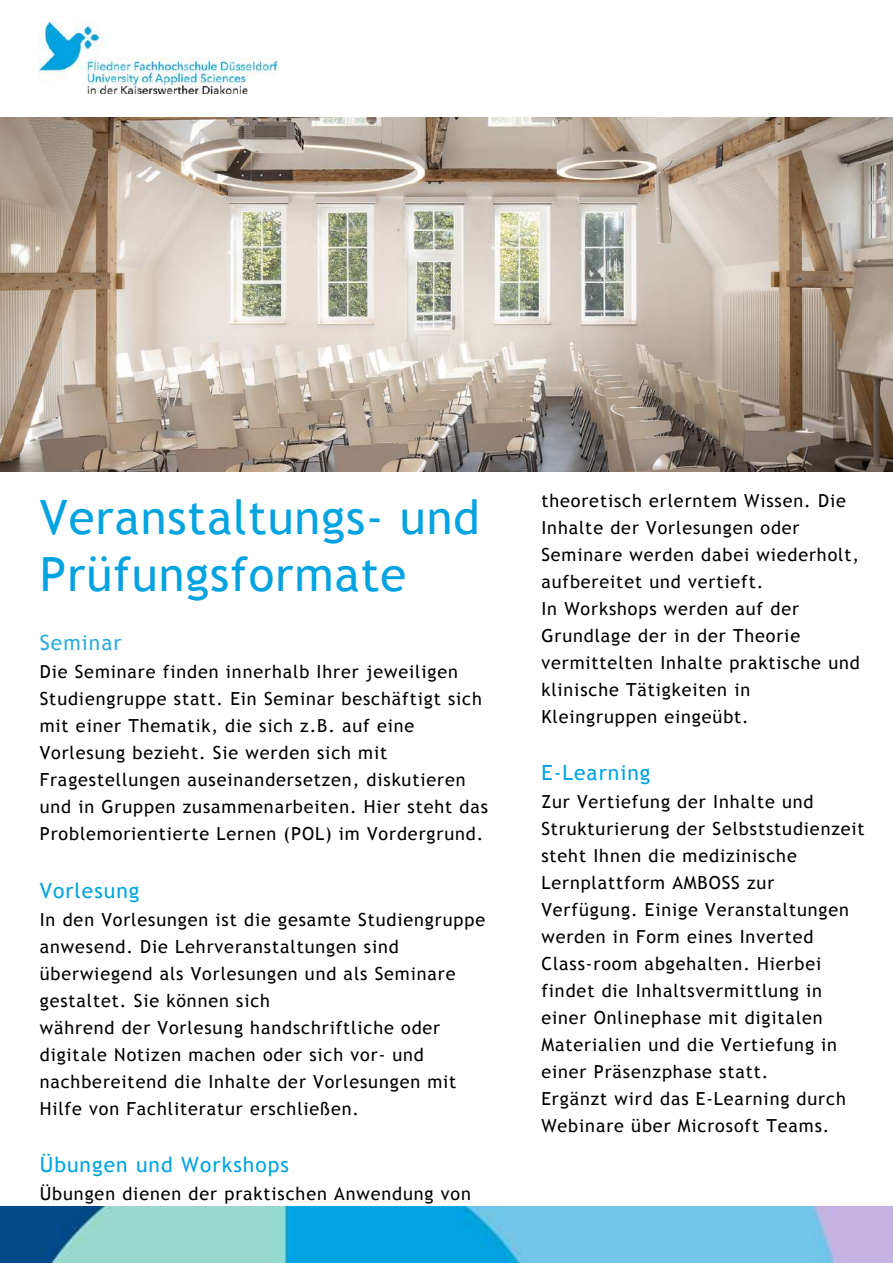
<style>
.page{position:relative;width:893px;height:1264px;background:#fff}
.page>*{position:absolute;margin:0;border:0;box-sizing:border-box;transform-origin:0 0}
.t1{font:47.4px/56.2px "Trebuchet MS";letter-spacing:.02em;color:#00a3e0}
.t2{font:21px "Trebuchet MS";letter-spacing:.05em;color:#00a3e0}
.t3{font:21px "Trebuchet MS";letter-spacing:.05em;color:#2daae2}
.t4{font:18px/27px "Trebuchet MS";letter-spacing:.05em;color:#000}
</style>
<div class="page">
<img style="left:0;top:117px;width:892px;height:354px">
<img style="left:40px;top:22px;width:236px;height:71px">
<img style="left:0;top:1206px;width:892px;height:56px">
<h1 class="t1" style="left:40px;top:489px;width:441px">Veranstaltungs- und<br>Prüfungsformate</h1>
<p class="t3" style="left:40px;top:630px;width:83px">Seminar</p>
<p class="t4" style="left:40px;top:658px;width:450px">Die Seminare finden innerhalb Ihrer jeweiligen Studiengruppe statt. Ein Seminar beschäftigt sich mit einer Thematik, die sich z.B. auf eine Vorlesung bezieht. Sie werden sich mit Fragestellungen auseinandersetzen, diskutieren und in Gruppen zusammenarbeiten. Hier steht das Problemorientierte Lernen (POL) im Vordergrund.</p>
<p class="t2" style="left:40px;top:877px;width:101px">Vorlesung</p>
<p class="t4" style="left:40px;top:905px;width:447px">In den Vorlesungen ist die gesamte Studiengruppe anwesend. Die Lehrveranstaltungen sind überwiegend als Vorlesungen und als Seminare gestaltet. Sie können sich<br>während der Vorlesung handschriftliche oder digitale Notizen machen oder sich vor- und nachbereitend die Inhalte der Vorlesungen mit Hilfe von Fachliteratur erschließen.</p>
<p class="t2" style="left:40px;top:1152px;width:251px">Übungen und Workshops</p>
<p class="t4" style="left:40px;top:1180px;width:432px">Übungen dienen der praktischen Anwendung von</p>
<p class="t4" style="left:541px;top:486px;width:320px">theoretisch erlerntem Wissen. Die<br>Inhalte der Vorlesungen oder<br>Seminare werden dabei wiederholt, aufbereitet und vertieft.<br>In Workshops werden auf der<br>Grundlage der in der Theorie vermittelten Inhalte praktische und klinische Tätigkeiten in<br>Kleingruppen eingeübt.</p>
<p class="t2" style="left:541px;top:760px;width:111px">E-Learning</p>
<p class="t4" style="left:541px;top:788px;width:325px">Zur Vertiefung der Inhalte und<br>Strukturierung der Selbststudienzeit steht Ihnen die medizinische<br>Lernplattform AMBOSS zur<br>Verfügung. Einige Veranstaltungen werden in Form eines Inverted<br>Class-room abgehalten. Hierbei findet die Inhaltsvermittlung in einer Onlinephase mit digitalen<br>Materialien und die Vertiefung in einer Präsenzphase statt.<br>Ergänzt wird das E-Learning durch<br>Webinare über Microsoft Teams.</p>
</div>
